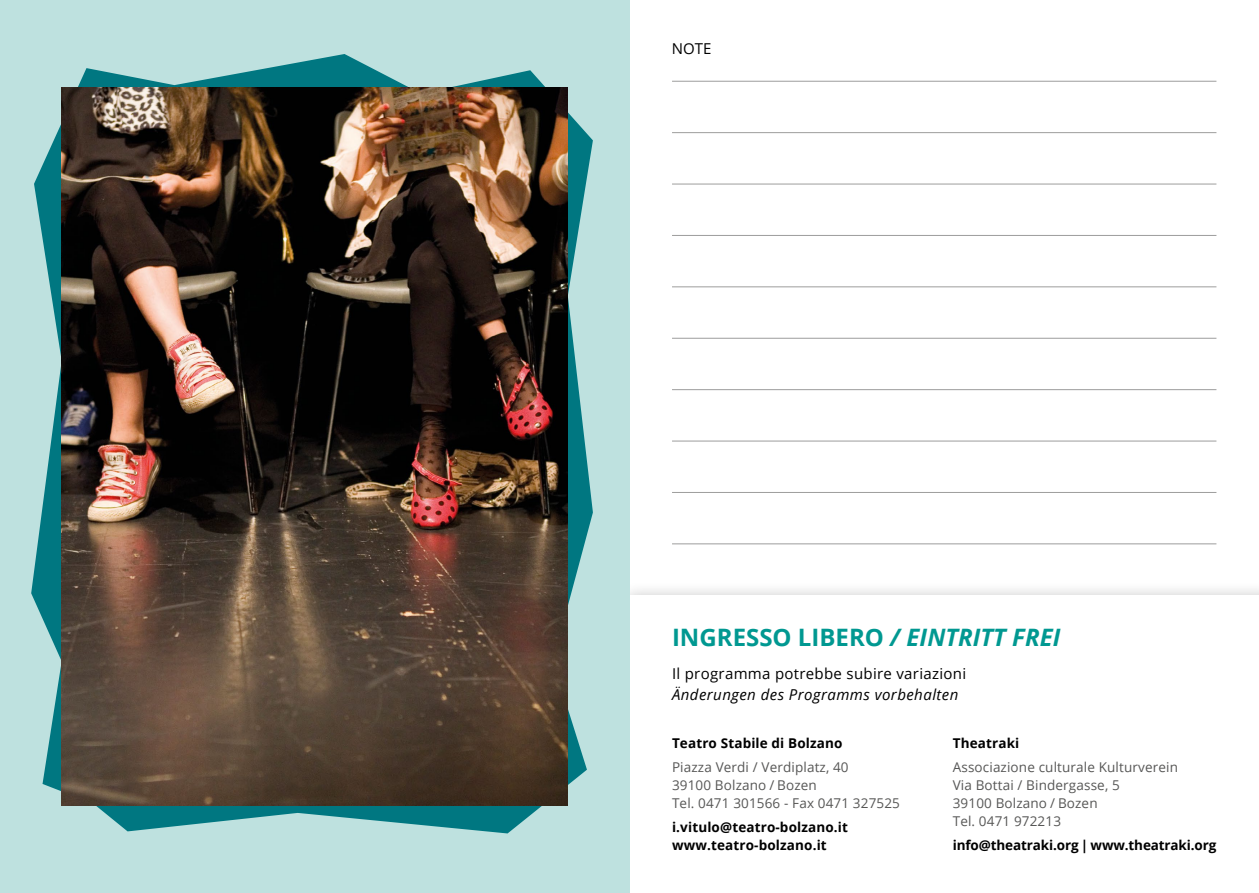
<style>
.page{position:relative;width:1259px;height:893px;background:#fff}
.page>*{position:absolute;margin:0;border:0;box-sizing:border-box;transform-origin:0 0}
.t1{font:700 24px "Open Sans";color:#009891}
.t2{font:15px "Open Sans";letter-spacing:.02em;color:#000}
.t3{font:italic 15px "Open Sans";letter-spacing:.03em;color:#000}
.t4{font:13.5px/18px "Open Sans";letter-spacing:.01em;color:#575756}
.t5{font:700 13.5px/18px "Open Sans";letter-spacing:.01em;color:#000}
.t6{font:700 13.5px "Open Sans";letter-spacing:-.01em;color:#000}
.s1{font-style:italic}
</style>
<div class="page">
<div style="left:615px;top:581px;width:644px;height:312px;background:#000;opacity:.2"></div>
<div style="left:629px;top:595px;width:630px;height:298px;background:#fff"></div>
<hr style="left:672px;top:81px;width:544px;height:1px;background:#9d9d9c">
<hr style="left:672px;top:132px;width:544px;height:1px;background:#9d9d9c">
<hr style="left:672px;top:184px;width:544px;height:1px;background:#9d9d9c">
<hr style="left:672px;top:235px;width:544px;height:1px;background:#9d9d9c">
<hr style="left:672px;top:287px;width:544px;height:1px;background:#9d9d9c">
<hr style="left:672px;top:338px;width:544px;height:1px;background:#9d9d9c">
<hr style="left:672px;top:441px;width:544px;height:1px;background:#9d9d9c">
<hr style="left:672px;top:389px;width:544px;height:1px;background:#9d9d9c">
<hr style="left:672px;top:544px;width:544px;height:1px;background:#9d9d9c">
<hr style="left:672px;top:492px;width:544px;height:1px;background:#9d9d9c">
<div style="left:0;top:0;width:629px;height:893px;background:#bee1df"></div>
<svg style="left:31px;top:54px;width:562px;height:779px"></svg>
<img style="left:62px;top:87px;width:506px;height:719px">
<p class="t2" style="left:672px;top:38px;width:41px">NOTE</p>
<h1 class="t1" style="left:672px;top:620px;width:390px">INGRESSO LIBERO <span class="s1">/ EINTRITT FREI</span></h1>
<p class="t2" style="left:672px;top:664px;width:296px">Il programma potrebbe subire variazioni</p>
<p class="t3" style="left:672px;top:685px;width:288px">Änderungen des Programms vorbehalten</p>
<p class="t5" style="left:952px;top:733px;width:68px">Theatraki</p>
<p class="t4" style="left:952px;top:758px;width:227px">Associazione culturale Kulturverein<br>Via Bottai / Bindergasse, 5<br>39100 Bolzano / Bozen<br>Tel. 0471 972213</p>
<p class="t6" style="left:952px;top:836px;width:265px">info@theatraki.org | www.theatraki.org</p>
<p class="t5" style="left:672px;top:733px;width:172px">Teatro Stabile di Bolzano</p>
<p class="t4" style="left:672px;top:758px;width:229px">Piazza Verdi / Verdiplatz, 40<br>39100 Bolzano / Bozen<br>Tel. 0471 301566 - Fax 0471 327525</p>
<p class="t5" style="left:672px;top:818px;width:177px">i.vitulo@teatro-bolzano.it www.teatro-bolzano.it</p>
</div>
